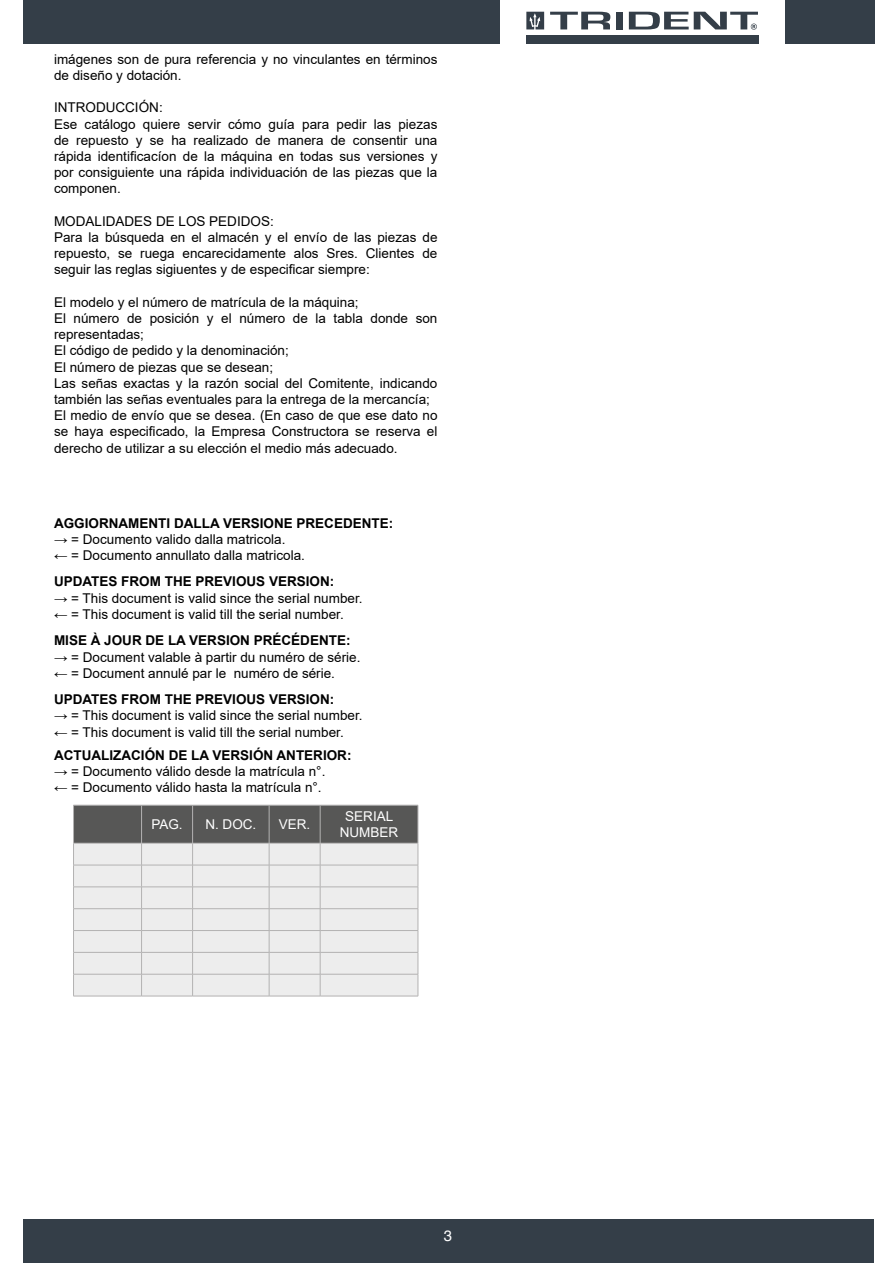
<style>
.page{position:relative;width:893px;height:1263px;background:#fff}
.page>*{position:absolute;margin:0;border:0;box-sizing:border-box;transform-origin:0 0}
.t1{font:15px "Helvetica";color:#fff}
.t2{font:13.5px/16.2px "Arial";color:#000}
.t3{font:700 13.5px "Arial";color:#000}
.t4{font:13.5px/16.2px "Arial";color:#fff;text-align:center}
</style>
<div class="page">
<div style="left:23px;top:1219px;width:850px;height:44px;background:#343e48"></div>
<div style="left:23px;top:0;width:477px;height:44px;background:#343e48"></div>
<svg style="left:550px;top:12px;width:60px;height:17px"></svg>
<div style="left:616px;top:12px;width:6px;height:17px;background:#343e48"></div>
<div style="left:526px;top:35px;width:233px;height:9px;background:#343e48"></div>
<svg style="left:526px;top:12px;width:18px;height:17px"></svg>
<svg style="left:629px;top:12px;width:129px;height:18px"></svg>
<div style="left:785px;top:0;width:89px;height:44px;background:#343e48"></div>
<svg style="left:73px;top:806px;width:346px;height:190px;background:#cdcdcd"></svg>
<hr style="left:73px;top:996px;width:69px;height:1px;background:#b3b2b2">
<hr style="left:142px;top:996px;width:51px;height:1px;background:#b3b2b2">
<hr style="left:193px;top:996px;width:76px;height:1px;background:#b3b2b2">
<hr style="left:269px;top:996px;width:51px;height:1px;background:#b3b2b2">
<hr style="left:320px;top:996px;width:98px;height:1px;background:#b3b2b2">
<hr style="left:73px;top:805px;width:69px;height:1px;background:#b3b2b2">
<hr style="left:73px;top:805px;width:1px;height:38px;background:#b3b2b2">
<hr style="left:142px;top:805px;width:51px;height:1px;background:#b3b2b2">
<hr style="left:141px;top:805px;width:1px;height:38px;background:#b3b2b2">
<hr style="left:193px;top:805px;width:76px;height:1px;background:#b3b2b2">
<hr style="left:192px;top:805px;width:1px;height:38px;background:#b3b2b2">
<hr style="left:269px;top:805px;width:51px;height:1px;background:#b3b2b2">
<hr style="left:269px;top:805px;width:1px;height:38px;background:#b3b2b2">
<hr style="left:320px;top:805px;width:98px;height:1px;background:#b3b2b2">
<hr style="left:320px;top:805px;width:1px;height:38px;background:#b3b2b2">
<hr style="left:418px;top:805px;width:1px;height:38px;background:#b3b2b2">
<hr style="left:73px;top:843px;width:69px;height:1px;background:#b3b2b2">
<hr style="left:142px;top:843px;width:51px;height:1px;background:#b3b2b2">
<hr style="left:193px;top:843px;width:76px;height:1px;background:#b3b2b2">
<hr style="left:269px;top:843px;width:51px;height:1px;background:#b3b2b2">
<hr style="left:320px;top:843px;width:98px;height:1px;background:#b3b2b2">
<p class="t2" style="left:54px;top:51px;width:385px">imágenes son de pura referencia y no vinculantes en términos de diseño y dotación.</p>
<p class="t2" style="left:54px;top:100px;width:385px">INTRODUCCIÓN:<br>Ese catálogo quiere servir cómo guía para pedir las piezas de repuesto y se ha realizado de manera de consentir una rápida identificacíon de la máquina en todas sus versiones y por consiguiente una rápida individuación de las piezas que la componen.</p>
<p class="t2" style="left:54px;top:213px;width:385px">MODALIDADES DE LOS PEDIDOS:<br>Para la búsqueda en el almacén y el envío de las piezas de repuesto, se ruega encarecidamente alos Sres. Clientes de seguir las reglas sigiuentes y de especificar siempre:</p>
<p class="t2" style="left:54px;top:294px;width:385px">El modelo y el número de matrícula de la máquina;<br>El número de posición y el número de la tabla donde son representadas;<br>El código de pedido y la denominación;<br>El número de piezas que se desean;<br>Las señas exactas y la razón social del Comitente, indicando también las señas eventuales para la entrega de la mercancía; El medio de envío que se desea. (En caso de que ese dato no se haya especificado, la Empresa Constructora se reserva el derecho de utilizar a su elección el medio más adecuado.</p>
<p class="t3" style="left:54px;top:513px;width:341px">AGGIORNAMENTI DALLA VERSIONE PRECEDENTE:</p>
<p class="t2" style="left:54px;top:531px;width:252px">→ = Documento valido dalla matricola.<br>← = Documento annullato dalla matricola.</p>
<p class="t3" style="left:54px;top:572px;width:282px">UPDATES FROM THE PREVIOUS VERSION:</p>
<p class="t2" style="left:54px;top:590px;width:310px">→ = This document is valid since the serial number. ← = This document is valid till the serial number.</p>
<p class="t3" style="left:54px;top:631px;width:298px">MISE À JOUR DE LA VERSION PRÉCÉDENTE:</p>
<p class="t2" style="left:54px;top:649px;width:308px">→ = Document valable à partir du numéro de série. ← = Document annulé par le numéro de série.</p>
<p class="t3" style="left:54px;top:690px;width:282px">UPDATES FROM THE PREVIOUS VERSION:</p>
<p class="t2" style="left:54px;top:707px;width:310px">→ = This document is valid since the serial number. ← = This document is valid till the serial number.</p>
<p class="t3" style="left:54px;top:745px;width:299px">ACTUALIZACIÓN DE LA VERSIÓN ANTERIOR:</p>
<p class="t2" style="left:54px;top:763px;width:273px">→ = Documento válido desde la matrícula n°. ← = Documento válido hasta la matrícula n°.</p>
<p class="t4" style="left:151px;top:816px;width:33px">PAG.</p>
<p class="t4" style="left:205px;top:816px;width:53px">N. DOC.</p>
<p class="t4" style="left:279px;top:816px;width:33px">VER.</p>
<p class="t4" style="left:340px;top:808px;width:60px">SERIAL<br>NUMBER</p>
<p class="t1" style="left:444px;top:1224px;width:10px">3</p>
</div>
